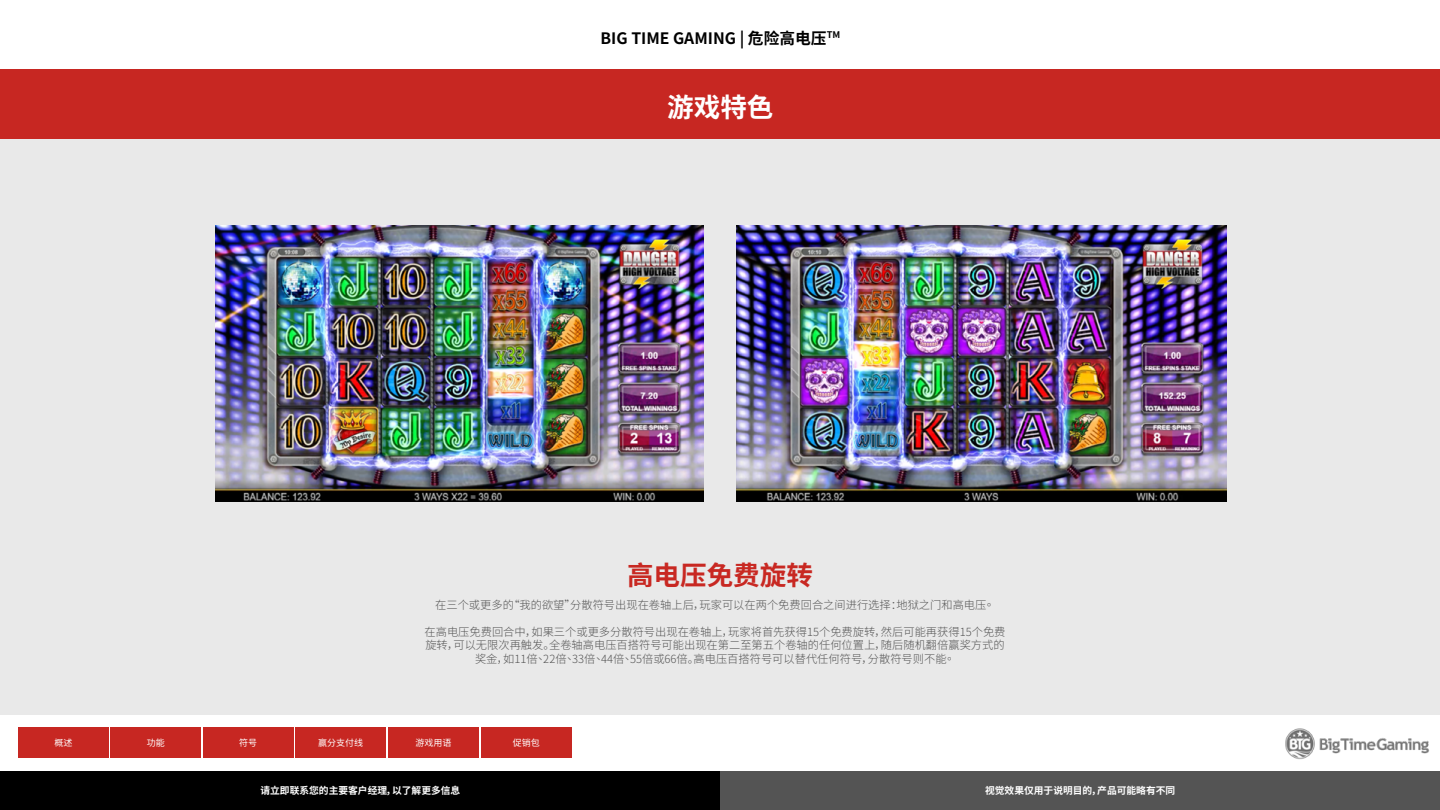
<style>
.page{position:relative;width:1440px;height:810px;background:#fff}
.page>*{position:absolute;margin:0;border:0;box-sizing:border-box;transform-origin:0 0}
.t1{font:700 26.55px "Noto Sans CJ Ktc";color:#c82822}
.t2{font:700 26.55px "Noto Sans CJ Ktc";color:#fff}
.t3{font:700 15.75px "Noto Sans CJ Ktc";color:#000}
.t4{font:300 11.25px/13.5px "Noto Sans CJ Ktc";color:#545454;text-align:center}
.t5{font:700 9.75px "Noto Sans CJ Ktc";color:#fff}
.t6{font:9px "Noto Sans CJ Ktc";color:#fff}
</style>
<div class="page">
<div style="left:0;top:70px;width:1440px;height:644px;background:#e8e8e8"></div>
<div style="left:0;top:69px;width:1440px;height:69px;background:#c72722"></div>
<img style="left:1285px;top:728px;width:145px;height:32px">
<div style="left:18px;top:728px;width:91px;height:30px;background:#c72722"></div>
<div style="left:111px;top:728px;width:90px;height:30px;background:#c72722"></div>
<div style="left:203px;top:728px;width:90px;height:30px;background:#c72722"></div>
<div style="left:296px;top:728px;width:90px;height:30px;background:#c72722"></div>
<div style="left:388px;top:728px;width:91px;height:30px;background:#c72722"></div>
<div style="left:481px;top:728px;width:90px;height:30px;background:#c72722"></div>
<img style="left:216px;top:225px;width:487px;height:276px">
<img style="left:737px;top:225px;width:490px;height:276px">
<div style="left:0;top:771px;width:720px;height:39px;background:#000"></div>
<div style="left:720px;top:771px;width:720px;height:39px;background:#545454"></div>
<h2 class="t3" style="left:601px;top:29px;width:241px">BIG TIME GAMING | 危险高电压<sup>TM</sup></h2>
<h1 class="t2" style="left:667px;top:92px;width:108px">游戏特色</h1>
<h1 class="t1" style="left:627px;top:560px;width:187px">高电压免费旋转</h1>
<p class="t4" style="left:435px;top:598px;width:561px">在三个或更多的“我的欲望”分散符号出现在卷轴上后，玩家可以在两个免费回合之间进行选择：地狱之门和高电压。</p>
<p class="t4" style="left:425px;top:625px;width:582px">在高电压免费回合中，如果三个或更多分散符号出现在卷轴上，玩家将首先获得15个免费旋转，然后可能再获得15个免费旋转，可以无限次再触发。全卷轴高电压百搭符号可能出现在第二至第五个卷轴的任何位置上，随后随机翻倍赢奖方式的奖金，如11倍、22倍、33倍、44倍、55倍或66倍。高电压百搭符号可以替代任何符号，分散符号则不能。</p>
<p class="t6" style="left:55px;top:738px;width:19px">概述</p>
<p class="t6" style="left:147px;top:738px;width:19px">功能</p>
<p class="t6" style="left:239px;top:738px;width:19px">符号</p>
<p class="t6" style="left:318px;top:738px;width:46px">赢分支付线</p>
<p class="t6" style="left:415px;top:738px;width:37px">游戏用语</p>
<p class="t6" style="left:513px;top:738px;width:28px">促销包</p>
<p class="t5" style="left:260px;top:785px;width:201px">请立即联系您的主要客户经理，以了解更多信息</p>
<p class="t5" style="left:985px;top:785px;width:192px">视觉效果仅用于说明目的，产品可能略有不同</p>
</div>
